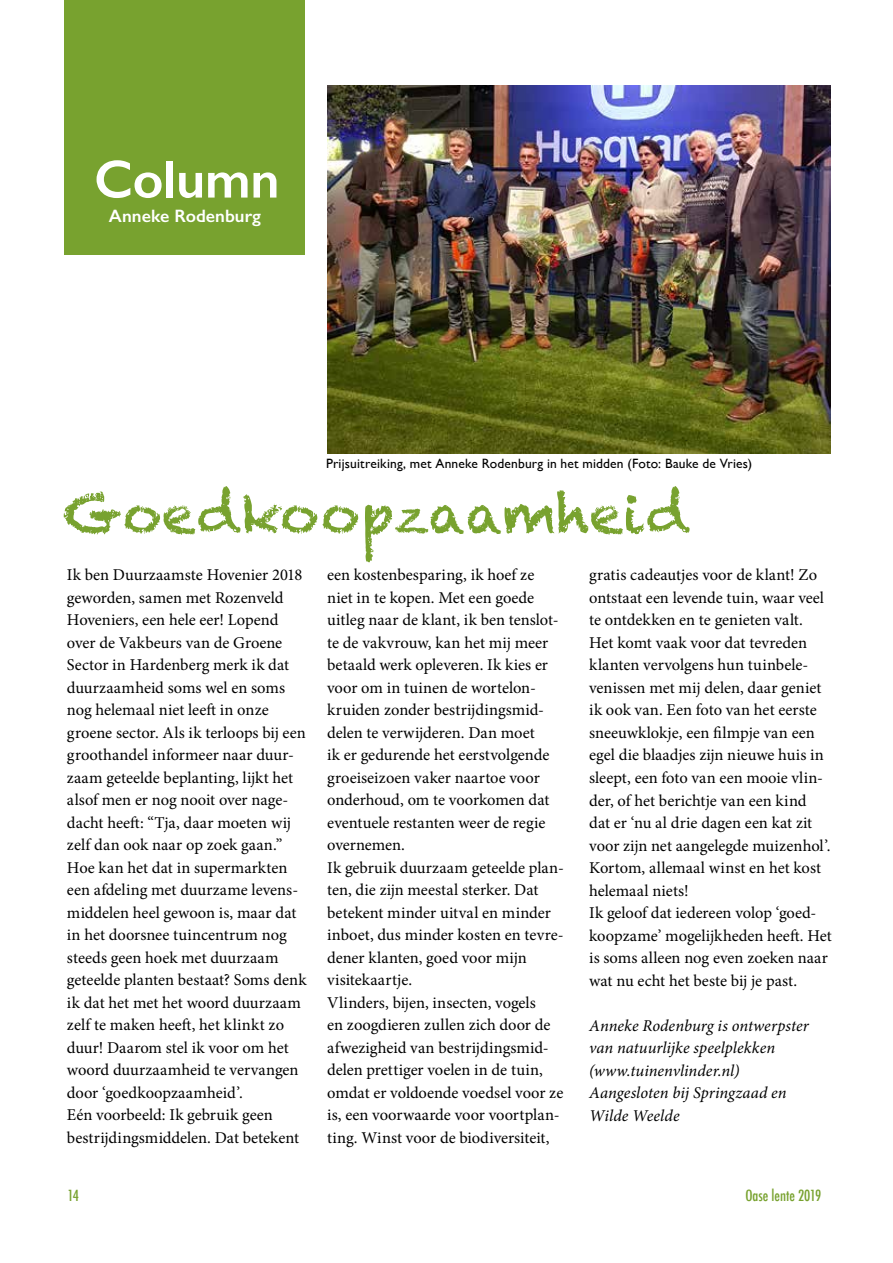
<style>
.page{position:relative;width:893px;height:1263px;background:#fff}
.page>*{position:absolute;margin:0;border:0;box-sizing:border-box;transform-origin:0 0}
.t1{font:54px "Chalkduster";color:#78a22f}
.t2{font:600 54px "Gill Sans";letter-spacing:-.005em;color:#fff}
.t3{font:600 18px "Gill Sans";color:#fff}
.t4{font:16.5px/22.5px "Minion Pro";color:#000}
.t5{font:italic 16.5px/22.5px "Minion Pro";color:#000}
.t6{font:500 condensed 15px "Futura";color:#78a22f}
.t7{font:13.5px "Gill Sans";letter-spacing:.015em;color:#000}
</style>
<div class="page">
<div style="left:65px;top:0;width:240px;height:254px;background:#78a22f"></div>
<img style="left:328px;top:85px;width:503px;height:368px">
<h1 class="t2" style="left:94px;top:147px;width:187px">Column</h1>
<p class="t3" style="left:109px;top:205px;width:154px">Anneke Rodenburg</p>
<p class="t7" style="left:326px;top:455px;width:428px">Prijsuitreiking, met Anneke Rodenburg in het midden (Foto: Bauke de Vries)</p>
<h1 class="t1" style="left:63px;top:482px;width:627px">Goedkoopzaamheid</h1>
<p class="t4" style="left:67px;top:564px;width:241px">Ik ben Duurzaamste Hovenier 2018 geworden, samen met Rozenveld<br>Hoveniers, een hele eer! Lopend over de Vakbeurs van de Groene<br>Sector in Hardenberg merk ik dat duurzaamheid soms wel en soms nog helemaal niet leeft in onze groene sector. Als ik terloops bij een groothandel informeer naar duur&shy;zaam geteelde beplanting, lijkt het alsof men er nog nooit over nage&shy;dacht heeft: “Tja, daar moeten wij zelf dan ook naar op zoek gaan.”<br>Hoe kan het dat in supermarkten een afdeling met duurzame levens&shy;middelen heel gewoon is, maar dat in het doorsnee tuincentrum nog steeds geen hoek met duurzaam geteelde planten bestaat? Soms denk ik dat het met het woord duurzaam zelf te maken heeft, het klinkt zo duur! Daarom stel ik voor om het woord duurzaamheid te vervangen door ‘goedkoopzaamheid’.<br>Eén voorbeeld: Ik gebruik geen bestrijdingsmiddelen. Dat betekent</p>
<p class="t4" style="left:327px;top:564px;width:238px">een kostenbesparing, ik hoef ze niet in te kopen. Met een goede uitleg naar de klant, ik ben tenslot&shy;te de vakvrouw, kan het mij meer betaald werk opleveren. Ik kies er voor om in tuinen de wortelon&shy;kruiden zonder bestrijdingsmid&shy;delen te verwijderen. Dan moet<br>ik er gedurende het eerstvolgende groeiseizoen vaker naartoe voor onderhoud, om te voorkomen dat eventuele restanten weer de regie overnemen.<br>Ik gebruik duurzaam geteelde plan&shy;ten, die zijn meestal sterker. Dat betekent minder uitval en minder inboet, dus minder kosten en tevre&shy;dener klanten, goed voor mijn visitekaartje.<br>Vlinders, bijen, insecten, vogels<br>en zoogdieren zullen zich door de afwezigheid van bestrijdingsmid&shy;delen prettiger voelen in de tuin, omdat er voldoende voedsel voor ze is, een voorwaarde voor voortplan&shy;ting. Winst voor de biodiversiteit,</p>
<p class="t4" style="left:589px;top:564px;width:244px">gratis cadeautjes voor de klant! Zo ontstaat een levende tuin, waar veel te ontdekken en te genieten valt.<br>Het komt vaak voor dat tevreden klanten vervolgens hun tuinbele&shy;venissen met mij delen, daar geniet ik ook van. Een foto van het eerste sneeuwklokje, een filmpje van een egel die blaadjes zijn nieuwe huis in sleept, een foto van een mooie vlin&shy;der, of het berichtje van een kind<br>dat er ‘nu al drie dagen een kat zit voor zijn net aangelegde muizenhol’.<br>Kortom, allemaal winst en het kost helemaal niets!<br>Ik geloof dat iedereen volop ‘goed&shy;koopzame’ mogelijkheden heeft. Het is soms alleen nog even zoeken naar wat nu echt het beste bij je past.</p>
<p class="t5" style="left:589px;top:1014px;width:221px">Anneke Rodenburg is ontwerpster van natuurlijke speelplekken (www.tuinenvlinder.nl)<br>Aangesloten bij Springzaad en<br>Wilde Weelde</p>
<p class="t6" style="left:68px;top:1186px;width:13px">14</p>
<p class="t6" style="left:745px;top:1186px;width:77px">Oase lente 2019</p>
</div>
